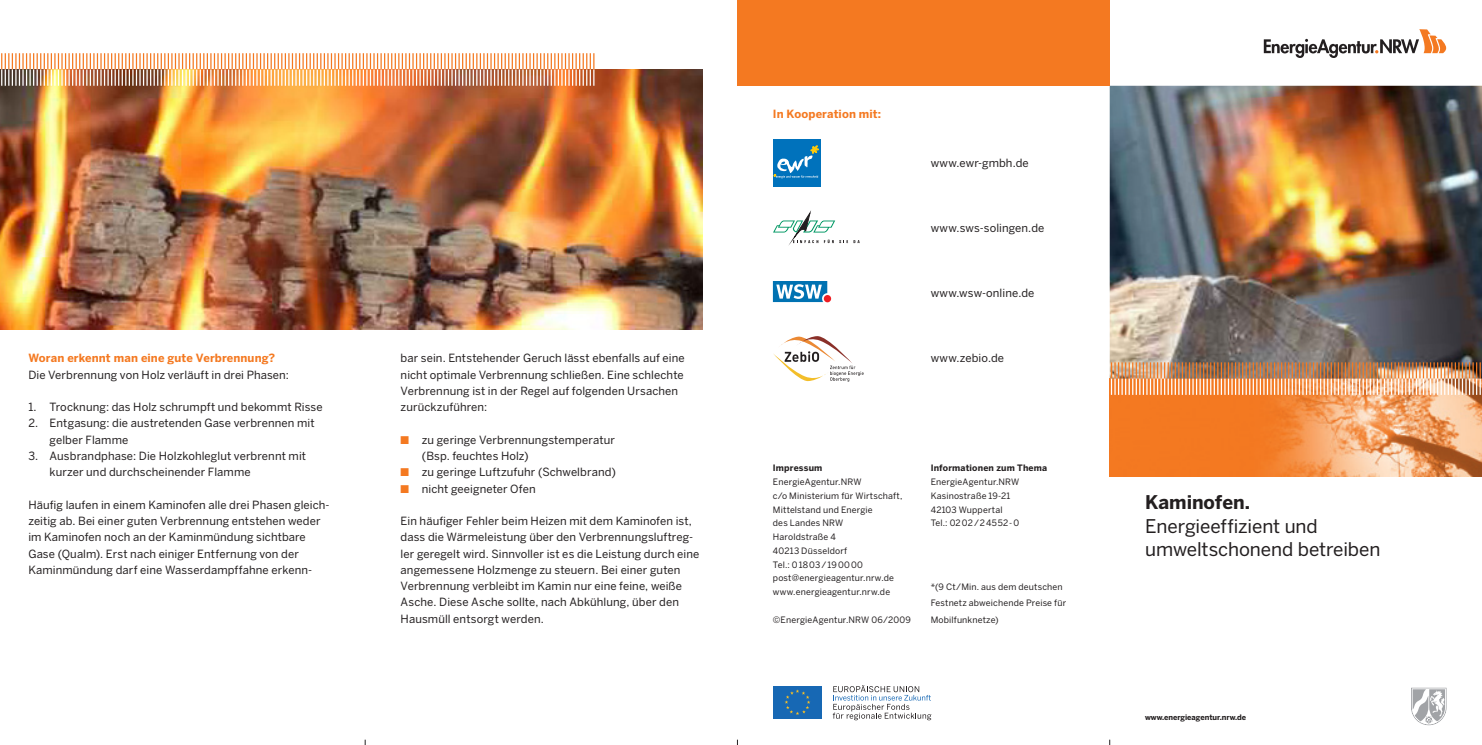
<style>
.page{position:relative;width:1482px;height:745px;background:#fff}
.page>*{position:absolute;margin:0;border:0;box-sizing:border-box;transform-origin:0 0}
.Head_Sub{font:18.75px/23.8px "Benton Sans";letter-spacing:-.005em;color:#231f20}
.Head{font:700 18.75px "Benton Sans";letter-spacing:-.005em;color:#231f20}
.Fließ{font:11.25px/16.2px "Benton Sans";letter-spacing:.01em;color:#231f20}
.Fließ_Auf{font:11.25px/16.2px "Benton Sans";letter-spacing:.01em;color:#231f20}
.t1{font:700 11.25px "Benton Sans";letter-spacing:.01em;color:#f47921}
.Fließ_7{font:8.75px "Benton Sans";letter-spacing:.02em;color:#231f20}
.Fließ-2{font:8.75px "Benton Sans";letter-spacing:.02em;color:#231f20}
.Fließ_7-2{font:700 8.75px "Benton Sans";letter-spacing:.015em;color:#231f20}
.t2{font:700 7.5px "Benton Sans";color:#231f20}
.s1{color:#f47921}
</style>
<div class="page">
<div style="left:772px;top:685px;width:49px;height:33px;background:#1768b4"></div>
<svg style="left:785px;top:689px;width:25px;height:25px"></svg>
<svg style="left:832px;top:685px;width:99px;height:34px"></svg>
<svg style="left:1411px;top:687px;width:35px;height:37px"></svg>
<div style="left:737px;top:0;width:372px;height:86px;background:#f47921"></div>
<svg style="left:1263px;top:29px;width:182px;height:29px"></svg>
<svg style="left:773px;top:213px;width:86px;height:30px"></svg>
<img style="left:0;top:69px;width:702px;height:260px">
<img style="left:1109px;top:86px;width:372px;height:390px">
<img style="left:1110px;top:362px;width:370px;height:32px">
<div style="left:773px;top:140px;width:47px;height:47px;background:#0072bc"></div>
<svg style="left:773px;top:146px;width:45px;height:32px"></svg>
<svg style="left:773px;top:336px;width:90px;height:45px"></svg>
<div style="left:823px;top:295px;width:8px;height:7px;background:#ee1d23;border-radius:50%"></div>
<svg style="left:772px;top:281px;width:55px;height:21px"></svg>
<img style="left:1px;top:53px;width:593px;height:33px">
<p class="t1" style="left:28px;top:351px;width:248px">Woran erkennt man eine gute Verbrennung?</p>
<p class="Fließ" style="left:28px;top:366px;width:262px">Die Verbrennung von Holz verläuft in drei Phasen:</p>
<p class="Fließ" style="left:28px;top:398px;width:296px">1. Trocknung: das Holz schrumpft und bekommt Risse</p>
<p class="Fließ" style="left:50px;top:415px;width:266px;text-indent:-21px">2. Entgasung: die austretenden Gase verbrennen mit gelber Flamme</p>
<p class="Fließ" style="left:50px;top:447px;width:258px;text-indent:-21px">3. Ausbrandphase: Die Holzkohleglut verbrennt mit kurzer und durchscheinender Flamme</p>
<p class="Fließ" style="left:28px;top:496px;width:303px">Häufig laufen in einem Kaminofen alle drei Phasen gleich&shy;zeitig ab. Bei einer guten Verbrennung entstehen weder im Kaminofen noch an der Kaminmündung sichtbare Gase (Qualm). Erst nach einiger Entfernung von der Kaminmündung darf eine Wasserdampffahne erkenn-</p>
<p class="Fließ" style="left:400px;top:350px;width:285px">bar sein. Entstehender Geruch lässt ebenfalls auf eine nicht optimale Verbrennung schließen. Eine schlechte Verbrennung ist in der Regel auf folgenden Ursachen zurückzuführen:</p>
<p class="Fließ_Auf" style="left:422px;top:431px;width:194px;text-indent:-21px"><span class="s1">■</span> zu geringe Verbrennungstemperatur (Bsp. feuchtes Holz)</p>
<p class="Fließ_Auf" style="left:400px;top:463px;width:217px"><span class="s1">■</span> zu geringe Luftzufuhr (Schwelbrand)</p>
<p class="Fließ_Auf" style="left:400px;top:480px;width:137px"><span class="s1">■</span> nicht geeigneter Ofen</p>
<p class="Fließ" style="left:400px;top:512px;width:300px">Ein häufiger Fehler beim Heizen mit dem Kaminofen ist, dass die Wärmeleistung über den Verbrennungsluftreg&shy;ler geregelt wird. Sinnvoller ist es die Leistung durch eine angemessene Holzmenge zu steuern. Bei einer guten Verbrennung verbleibt im Kamin nur eine feine, weiße Asche. Diese Asche sollte, nach Abkühlung, über den Hausmüll entsorgt werden.</p>
<p class="t1" style="left:772px;top:107px;width:110px">In Kooperation mit:</p>
<p class="Fließ" style="left:930px;top:155px;width:100px">www.ewr-gmbh.de</p>
<p class="Fließ" style="left:930px;top:220px;width:115px">www.sws-solingen.de</p>
<p class="Fließ" style="left:930px;top:285px;width:105px">www.wsw-online.de</p>
<p class="Fließ" style="left:930px;top:350px;width:75px">www.zebio.de</p>
<p class="Fließ_7-2" style="left:772px;top:462px;width:51px">Impressum</p>
<p class="Fließ_7" style="left:772px;top:476px;width:90px">EnergieAgentur.NRW</p>
<p class="Fließ_7" style="left:772px;top:490px;width:131px">c/o Ministerium für Wirtschaft,</p>
<p class="Fließ_7" style="left:772px;top:504px;width:101px">Mittelstand und Energie</p>
<p class="Fließ_7" style="left:772px;top:517px;width:72px">des Landes NRW</p>
<p class="Fließ_7" style="left:772px;top:531px;width:64px">Haroldstraße 4</p>
<p class="Fließ_7" style="left:772px;top:545px;width:76px">40213 Düsseldorf</p>
<p class="Fließ_7" style="left:772px;top:559px;width:91px">Tel.: 01803/190000</p>
<p class="Fließ_7" style="left:772px;top:572px;width:123px">post@energieagentur.nrw.de</p>
<p class="Fließ_7" style="left:772px;top:586px;width:119px">www.energieagentur.nrw.de</p>
<p class="Fließ_7" style="left:772px;top:614px;width:139px">©EnergieAgentur.NRW 06/2009</p>
<p class="Fließ_7-2" style="left:930px;top:462px;width:118px">Informationen zum Thema</p>
<p class="Fließ_7" style="left:930px;top:476px;width:90px">EnergieAgentur.NRW</p>
<p class="Fließ_7" style="left:930px;top:490px;width:81px">Kasinostraße 19-21</p>
<p class="Fließ_7" style="left:930px;top:504px;width:73px">42103 Wuppertal</p>
<p class="Fließ_7" style="left:930px;top:517px;width:90px">Tel.: 0202/24552-0</p>
<p class="Fließ-2" style="left:930px;top:581px;width:134px">*(9 Ct/Min. aus dem deutschen</p>
<p class="Fließ-2" style="left:930px;top:597px;width:137px">Festnetz abweichende Preise für</p>
<p class="Fließ-2" style="left:930px;top:614px;width:69px">Mobilfunknetze)</p>
<p class="Head" style="left:1144px;top:490px;width:106px">Kaminofen.</p>
<p class="Head_Sub" style="left:1144px;top:513px;width:237px">Energieeffizient und umweltschonend betreiben</p>
<p class="t2" style="left:1144px;top:712px;width:102px">www.energieagentur.nrw.de</p>
</div>
